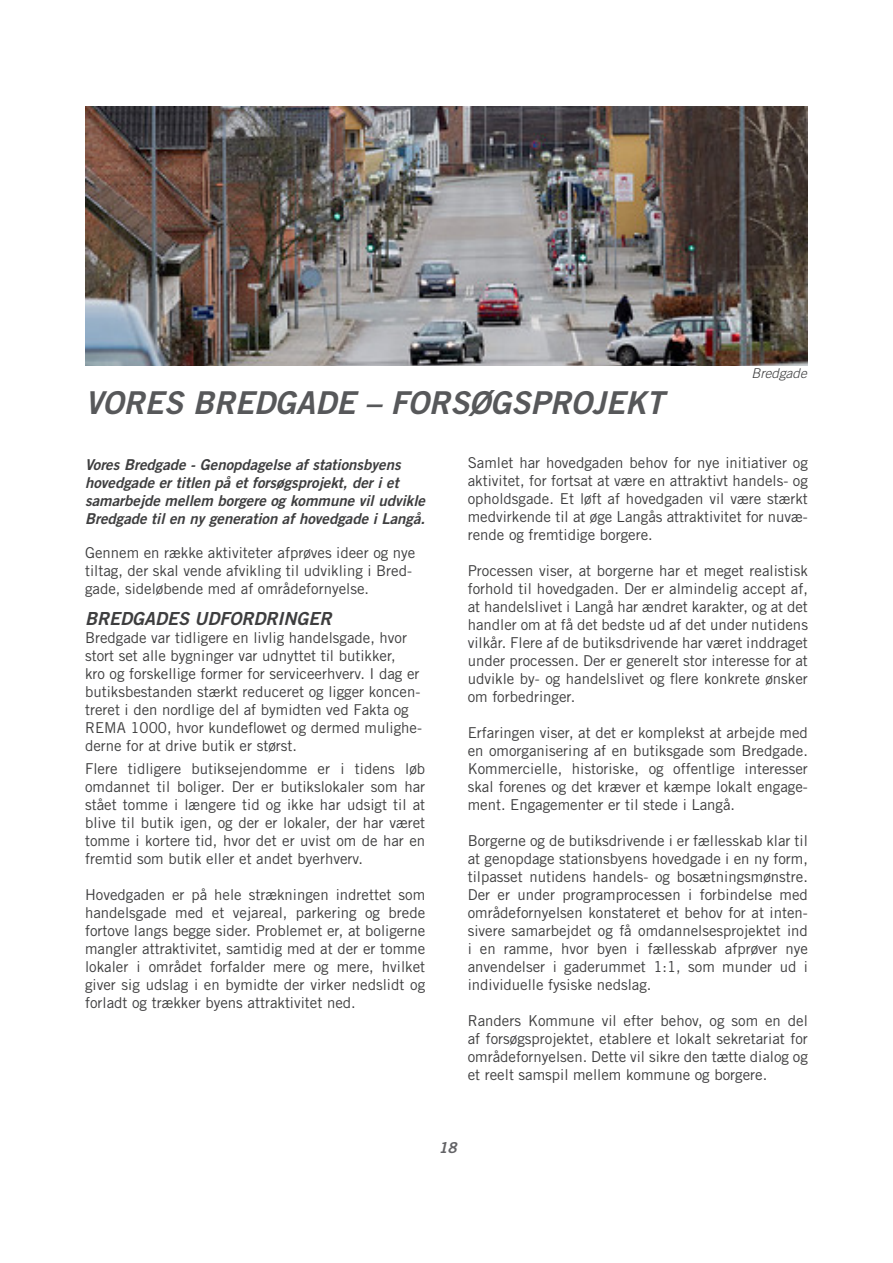
<style>
.page{position:relative;width:893px;height:1263px;background:#fff}
.page>*{position:absolute;margin:0;border:0;box-sizing:border-box;transform-origin:0 0}
.OVERSKRIFT{font:31.5px "Trade Gothic LT Std Bd 2 Obl";color:#57585a}
.Underoverskrift{font:18px "Trade Gothic LT Std Bd 2 Obl";color:#3e3e3f}
.Underoverskrift-2{font:15px/18px "Trade Gothic LT Std";color:#3e3e3f;text-align:justify}
.kURSIV_SKRIFT{font:15px/18px "Trade Gothic LT Std Bd 2 Obl";color:#3e3e3f}
.t1{font:15px "Trade Gothic LT Std Bd 2 Obl";color:#636366}
.billedtekst{font:italic 300 13.5px "Trade Gothic LT Std";color:#3e3e3f}
</style>
<div class="page">
<img style="left:85px;top:106px;width:723px;height:260px">
<p class="OVERSKRIFT" style="left:85px;top:383px;width:580px">VORES BREDGADE – FORSØGSPROJEKT</p>
<p class="billedtekst" style="left:751px;top:365px;width:57px">Bredgade</p>
<p class="kURSIV_SKRIFT" style="left:85px;top:456px;width:342px">Vores Bredgade - Genopdagelse af stationsbyens hovedgade er titlen på et forsøgsprojekt, der i et samarbejde mellem borgere og kommune vil udvikle Bredgade til en ny generation af hovedgade i Langå.</p>
<p class="Underoverskrift-2" style="left:85px;top:543px;width:332px;text-align:left">Gennem en række aktiviteter afprøves ideer og nye tiltag, der skal vende afvikling til udvikling i Bred&shy;gade, sideløbende med af områdefornyelse.</p>
<p class="Underoverskrift" style="left:85px;top:608px;width:248px">BREDGADES UDFORDRINGER</p>
<p class="Underoverskrift-2" style="left:85px;top:629px;width:339px;text-align:left">Bredgade var tidligere en livlig handelsgade, hvor stort set alle bygninger var udnyttet til butikker,<br>kro og forskellige former for serviceerhverv. I dag er butiksbestanden stærkt reduceret og ligger koncen&shy;treret i den nordlige del af bymidten ved Fakta og REMA 1000, hvor kundeflowet og dermed mulighe&shy;derne for at drive butik er størst.</p>
<p class="Underoverskrift-2" style="left:85px;top:759px;width:342px">Flere tidligere butiksejendomme er i tidens løb omdannet til boliger. Der er butikslokaler som har stået tomme i længere tid og ikke har udsigt til at blive til butik igen, og der er lokaler, der har været tomme i kortere tid, hvor det er uvist om de har en fremtid som butik eller et andet byerhverv.</p>
<p class="Underoverskrift-2" style="left:85px;top:885px;width:342px">Hovedgaden er på hele strækningen indrettet som handelsgade med et vejareal, parkering og brede fortove langs begge sider. Problemet er, at boligerne mangler attraktivitet, samtidig med at der er tomme lokaler i området forfalder mere og mere, hvilket giver sig udslag i en bymidte der virker nedslidt og forladt og trækker byens attraktivitet ned.</p>
<p class="Underoverskrift-2" style="left:468px;top:453px;width:342px">Samlet har hovedgaden behov for nye initiativer og aktivitet, for fortsat at være en attraktivt handels- og opholdsgade. Et løft af hovedgaden vil være stærkt medvirkende til at øge Langås attraktivitet for nuvæ&shy;rende og fremtidige borgere.</p>
<p class="Underoverskrift-2" style="left:468px;top:561px;width:342px">Processen viser, at borgerne har et meget realistisk forhold til hovedgaden. Der er almindelig accept af, at handelslivet i Langå har ændret karakter, og at det handler om at få det bedste ud af det under nutidens vilkår. Flere af de butiksdrivende har været inddraget under processen. Der er generelt stor interesse for at udvikle by- og handelslivet og flere konkrete ønsker om forbedringer.</p>
<p class="Underoverskrift-2" style="left:468px;top:723px;width:342px">Erfaringen viser, at det er komplekst at arbejde med en omorganisering af en butiksgade som Bredgade.<br>Kommercielle, historiske, og offentlige interesser skal forenes og det kræver et kæmpe lokalt engage&shy;ment. Engagementer er til stede i Langå.</p>
<p class="Underoverskrift-2" style="left:468px;top:831px;width:342px">Borgerne og de butiksdrivende i er fællesskab klar til at genopdage stationsbyens hovedgade i en ny form, tilpasset nutidens handels- og bosætningsmønstre.<br>Der er under programprocessen i forbindelse med områdefornyelsen konstateret et behov for at inten&shy;sivere samarbejdet og få omdannelsesprojektet ind i en ramme, hvor byen i fællesskab afprøver nye anvendelser i gaderummet 1:1, som munder ud i individuelle fysiske nedslag.</p>
<p class="Underoverskrift-2" style="left:468px;top:1011px;width:342px">Randers Kommune vil efter behov, og som en del af forsøgsprojektet, etablere et lokalt sekretariat for områdefornyelsen. Dette vil sikre den tætte dialog og et reelt samspil mellem kommune og borgere.</p>
<p class="t1" style="left:438px;top:1138px;width:20px">18</p>
</div>
